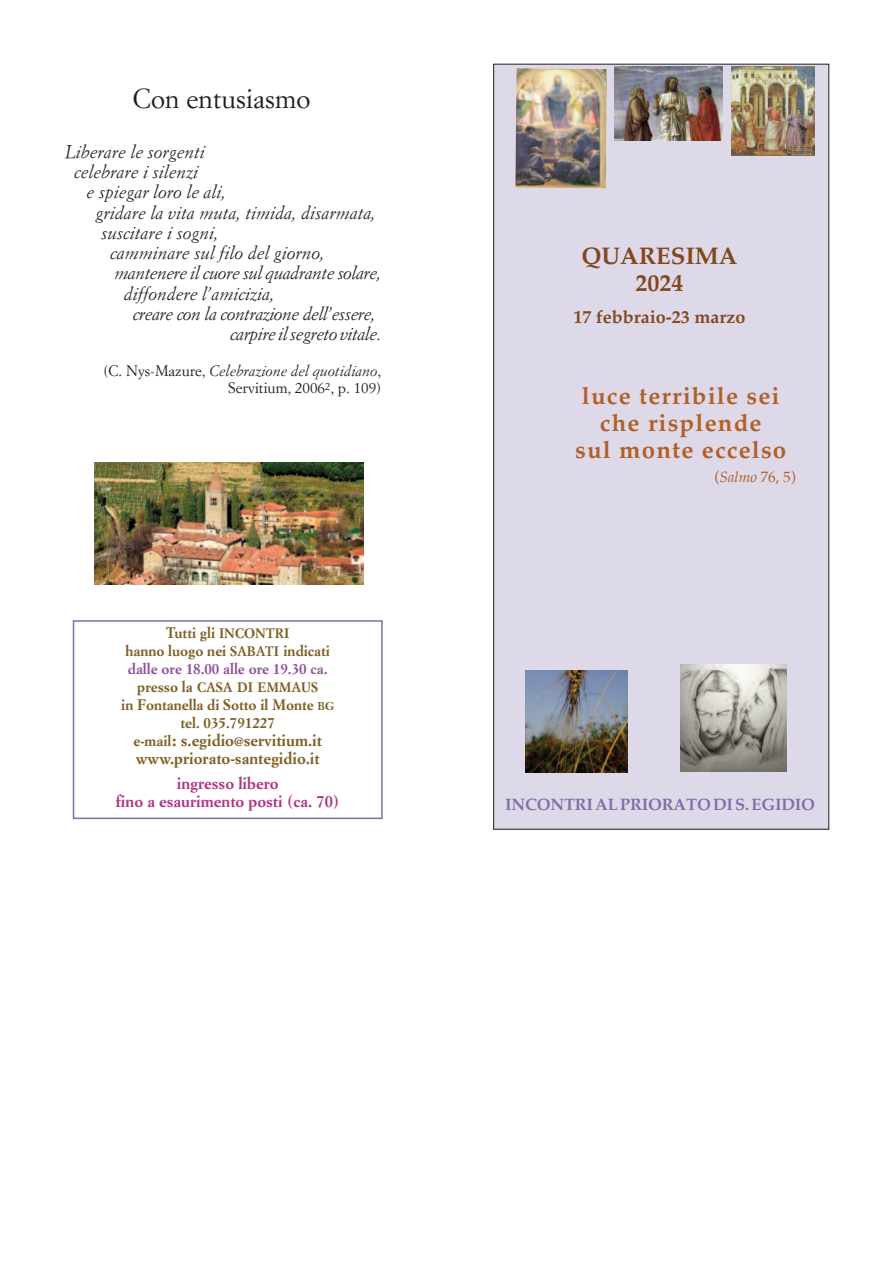
<style>
.page{position:relative;width:893px;height:1263px;background:#fff}
.page>*{position:absolute;margin:0;border:0;box-sizing:border-box;transform-origin:0 0}
.t1{font:27px "Simoncini Garamond";color:#231f20}
.t2{font:700 24px/27px "Palatino";letter-spacing:.05em;color:#b25f26;text-align:center}
.t3{font:700 24px/27px "Palatino";color:#81481d;text-align:center}
.t4{font:italic 18px "Simoncini Garamond";color:#231f20}
.t5{font:italic 18px "Simoncini Garamond";letter-spacing:-.025em;color:#231f20}
.t6{font:700 18px "Palatino";color:#81481d}
.t7{font:700 16.5px/18px "Simoncini Garamond";color:#7e5f24}
.t8{font:700 16.5px/18px "Simoncini Garamond";color:#b03582;text-align:center}
.t9{font:700 16.5px "Palatino";letter-spacing:-.01em;color:#7e6fa8}
.t10{font:700 15px/18px "Simoncini Garamond";color:#7e5f24;text-align:center}
.t11{font:15px/17.2px "Simoncini Garamond";color:#231f20;text-align:right}
.t12{font:15px "Palatino";color:#b25f26}
.t13{font:700 13.5px "Simoncini Garamond";color:#7e5f24}
.s1{font-style:italic}
.s2{font-size:13.5px}
.s3{color:#93519c}
.s4{font-size:15px}
.s5{font-size:11.25px}
.s6{font-size:18px}
.s7{font-size:12px}
</style>
<div class="page">
<div style="left:73px;top:620px;width:310px;height:199px;border:2px solid #7e6fa8"></div>
<div style="left:494px;top:64px;width:335px;height:765px;background:#ddd9e9"></div>
<img style="left:515px;top:68px;width:92px;height:120px">
<img style="left:95px;top:462px;width:268px;height:122px">
<img style="left:615px;top:67px;width:108px;height:73px">
<img style="left:731px;top:67px;width:83px;height:89px">
<img style="left:680px;top:665px;width:107px;height:107px">
<img style="left:526px;top:671px;width:102px;height:102px">
<h1 class="t1" style="left:133px;top:87px;width:179px">Con entusiasmo</h1>
<p class="t4" style="left:65px;top:141px;width:141px">Liberare le sorgenti</p>
<p class="t4" style="left:74px;top:161px;width:125px">celebrare i silenzi</p>
<p class="t4" style="left:87px;top:181px;width:141px">e spiegar loro le ali,</p>
<p class="t4" style="left:96px;top:202px;width:282px">gridare la vita muta, timida, disarmata,</p>
<p class="t4" style="left:101px;top:222px;width:119px">suscitare i sogni,</p>
<p class="t4" style="left:110px;top:242px;width:216px">camminare sul filo del giorno,</p>
<p class="t5" style="left:114px;top:262px;width:268px">mantenere il cuore sul quadrante solare,</p>
<p class="t4" style="left:124px;top:283px;width:152px">diffondere l’amicizia,</p>
<p class="t5" style="left:133px;top:303px;width:244px">creare con la contrazione dell’essere,</p>
<p class="t5" style="left:230px;top:323px;width:153px">carpire ilsegreto vitale.</p>
<p class="t11" style="left:103px;top:363px;width:279px">(C. Nys-Mazure, <span class="s1">Celebrazione del quotidiano</span>,<br>Servitium, 2006<sup>2</sup>, p. 109)</p>
<p class="t10" style="left:125px;top:625px;width:206px">Tutti gli <span class="s2">INCONTRI<br></span>hanno luogo nei <span class="s2">SABATI</span> indicati <span class="s3">dalle ore 18.00 alle ore 19.30 ca.</span></p>
<p class="t13" style="left:137px;top:681px;width:182px"><span class="s4">presso la</span> CASA DI EMMAUS</p>
<p class="t10" style="left:121px;top:697px;width:215px">in Fontanella di Sotto il Monte <span class="s5">BG </span>tel. 035.791227</p>
<p class="t7" style="left:133px;top:732px;width:190px"><span class="s4">e-mail</span><span class="s6">:</span> s.egidio<span class="s7">@</span>servitium.it www.priorato-santegidio.it</p>
<p class="t8" style="left:116px;top:776px;width:225px">ingresso libero<br>fino a esaurimento posti (ca. 70)</p>
<h2 class="t3" style="left:581px;top:244px;width:157px">quaresima<br>2024</h2>
<p class="t6" style="left:573px;top:308px;width:174px">17 febbraio-23 marzo</p>
<h2 class="t2" style="left:575px;top:384px;width:213px">luce terribile sei che risplende<br>sul monte eccelso</h2>
<p class="t12" style="left:714px;top:469px;width:83px">(<span class="s1">Salmo</span> 76, 5)</p>
<p class="t9" style="left:505px;top:796px;width:311px">incontrialPrioratodis.egidio</p>
</div>
